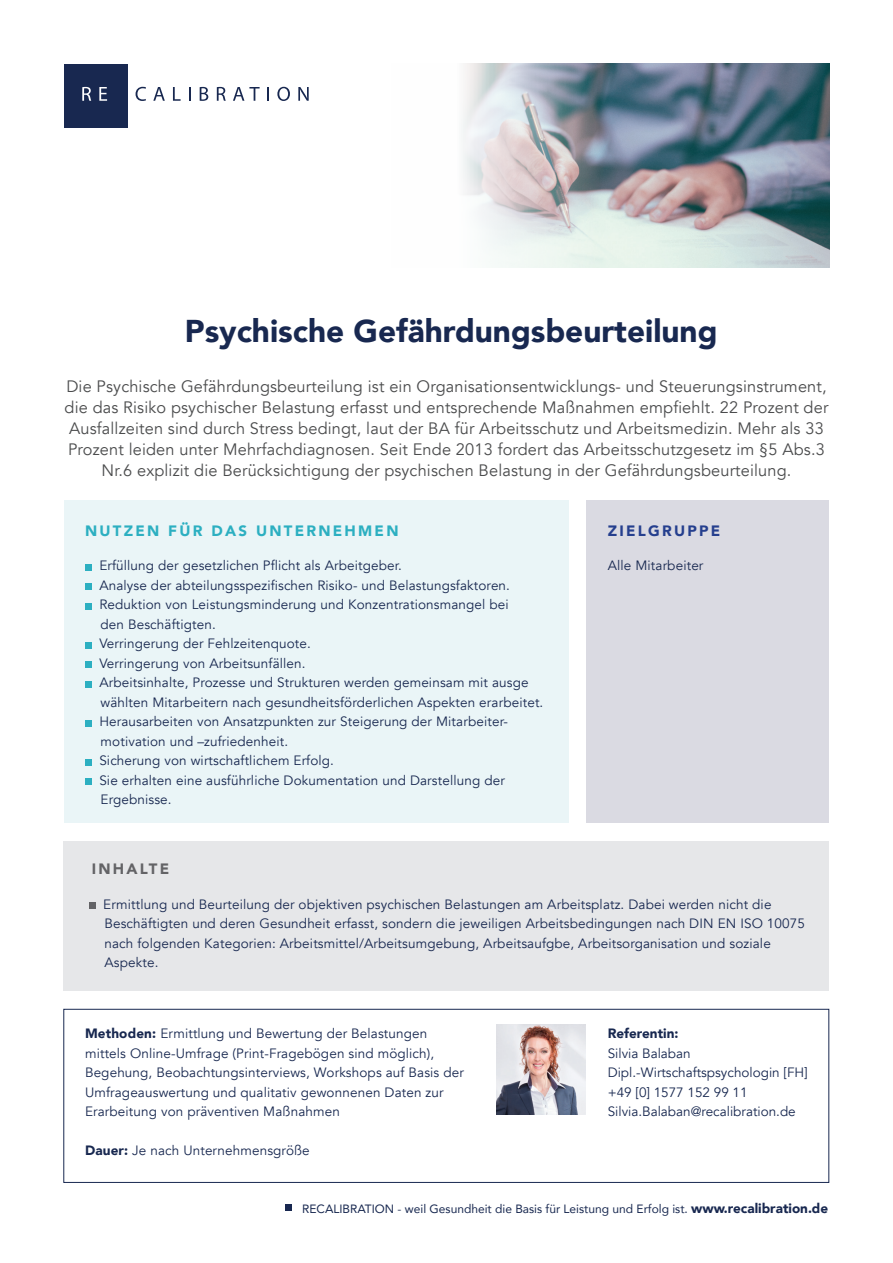
<style>
.page{position:relative;width:893px;height:1263px;background:#fff}
.page>*{position:absolute;margin:0;border:0;box-sizing:border-box;transform-origin:0 0}
.t1{font:900 31.5px "Avenir";color:#182850}
.t2{font:16.5px/21px "Avenir";letter-spacing:.01em;color:#4b4c4d;text-align:center}
.t3{font:900 15px "Avenir";letter-spacing:.15em;color:#2cafc1}
.t4{font:900 15px "Avenir";letter-spacing:.15em;color:#253f8e}
.t5{font:900 15px "Avenir";letter-spacing:.15em;color:#636366}
.t6{font:13.5px/19.5px "Avenir";letter-spacing:.01em;color:#182850}
.t7{font:900 13.5px "Avenir";color:#182850}
.t8{font:12px "Avenir";color:#182850}
.s1{font-weight:900}
.s2{font-weight:900;font-size:13.5px}
</style>
<div class="page">
<img style="left:462px;top:64px;width:367px;height:204px">
<div style="left:64px;top:64px;width:64px;height:64px;background:#182850"></div>
<svg style="left:82px;top:87px;width:9px;height:14px"></svg>
<svg style="left:99px;top:87px;width:8px;height:14px"></svg>
<svg style="left:136px;top:87px;width:10px;height:14px"></svg>
<svg style="left:153px;top:87px;width:12px;height:14px"></svg>
<svg style="left:173px;top:87px;width:8px;height:14px"></svg>
<svg style="left:189px;top:87px;width:1px;height:14px"></svg>
<svg style="left:200px;top:87px;width:8px;height:14px"></svg>
<svg style="left:217px;top:87px;width:9px;height:14px"></svg>
<svg style="left:233px;top:87px;width:27px;height:14px"></svg>
<svg style="left:267px;top:87px;width:2px;height:14px"></svg>
<svg style="left:277px;top:87px;width:13px;height:14px"></svg>
<svg style="left:298px;top:87px;width:11px;height:14px"></svg>
<div style="left:64px;top:501px;width:504px;height:322px;background:#eaf5f7"></div>
<svg style="left:85px;top:564px;width:6px;height:6px"></svg>
<div style="left:85px;top:583px;width:6px;height:7px;background:#2cafc1"></div>
<svg style="left:85px;top:603px;width:6px;height:6px"></svg>
<svg style="left:85px;top:642px;width:6px;height:6px"></svg>
<div style="left:85px;top:661px;width:6px;height:7px;background:#2cafc1"></div>
<svg style="left:85px;top:681px;width:6px;height:6px"></svg>
<svg style="left:85px;top:720px;width:6px;height:6px"></svg>
<svg style="left:85px;top:759px;width:6px;height:6px"></svg>
<div style="left:85px;top:778px;width:6px;height:7px;background:#2cafc1"></div>
<div style="left:586px;top:501px;width:243px;height:322px;background:#dadae2"></div>
<div style="left:64px;top:841px;width:765px;height:150px;background:#e6e7e9"></div>
<div style="left:89px;top:902px;width:6px;height:7px;background:#636366"></div>
<div style="left:63px;top:1009px;width:766px;height:174px;border:1px solid #182850"></div>
<img style="left:496px;top:1025px;width:89px;height:89px">
<svg style="left:286px;top:1204px;width:6px;height:6px"></svg>
<h1 class="t1" style="left:185px;top:304px;width:534px">Psychische Gefährdungsbeurteilung</h1>
<p class="t2" style="left:65px;top:376px;width:765px">Die Psychische Gefährdungsbeurteilung ist ein Organisationsentwicklungs- und Steuerungsinstrument, die das Risiko psychischer Belastung erfasst und entsprechende Maßnahmen empfiehlt. 22 Prozent der Ausfallzeiten sind durch Stress bedingt, laut der BA für Arbeitsschutz und Arbeitsmedizin. Mehr als 33<br>Prozent leiden unter Mehrfachdiagnosen. Seit Ende 2013 fordert das Arbeitsschutzgesetz im §5 Abs.3<br>Nr.6 explizit die Berücksichtigung der psychischen Belastung in der Gefährdungsbeurteilung.</p>
<p class="t3" style="left:85px;top:518px;width:311px">Nutzen für das un tern ehmen</p>
<p class="t6" style="left:99px;top:556px;width:446px">Erfüllung der gesetzlichen Pflicht als Arbeitgeber.<br>Analyse der abteilungsspezifischen Risiko- und Belastungsfaktoren.<br>Reduktion von Leistungsminderung und Konzentrationsmangel bei<br>den Beschäftigten.<br>Verringerung der Fehlzeitenquote.<br>Verringerung von Arbeitsunfällen.<br>Arbeitsinhalte, Prozesse und Strukturen werden gemeinsam mit ausge wählten Mitarbeitern nach gesundheitsförderlichen Aspekten erarbeitet.<br>Herausarbeiten von Ansatzpunkten zur Steigerung der Mitarbeiter&shy;motivation und –zufriedenheit.<br>Sicherung von wirtschaftlichem Erfolg.<br>Sie erhalten eine ausführliche Dokumentation und Darstellung der Ergebnisse.</p>
<p class="t4" style="left:608px;top:518px;width:114px">zielgruppe</p>
<p class="t6" style="left:608px;top:556px;width:97px">Alle Mitarbeiter</p>
<p class="t5" style="left:92px;top:856px;width:79px">in halte</p>
<p class="t6" style="left:103px;top:894px;width:703px">Ermittlung und Beurteilung der objektiven psychischen Belastungen am Arbeitsplatz. Dabei werden nicht die Beschäftigten und deren Gesundheit erfasst, sondern die jeweiligen Arbeitsbedingungen nach DIN EN ISO 10075 nach folgenden Kategorien: Arbeitsmittel/Arbeitsumgebung, Arbeitsaufgbe, Arbeitsorganisation und soziale Aspekte.</p>
<p class="t6" style="left:85px;top:1024px;width:380px"><span class="s1">Methoden:</span> Ermittlung und Bewertung der Belastungen mittels Online-Umfrage (Print-Fragebögen sind möglich), Begehung, Beobachtungsinterviews, Workshops auf Basis der Umfrageauswertung und qualitativ gewonnenen Daten zur Erarbeitung von präventiven Maßnahmen</p>
<p class="t6" style="left:85px;top:1141px;width:226px"><span class="s1">Dauer:</span> Je nach Unternehmensgröße</p>
<p class="t7" style="left:608px;top:1022px;width:72px">Referentin:</p>
<p class="t6" style="left:608px;top:1044px;width:202px">Silvia Balaban<br>Dipl.-Wirtschaftspsychologin [FH] +49 [0] 1577 152 99 11<br>Silvia.Balaban@recalibration.de</p>
<p class="t8" style="left:302px;top:1199px;width:528px">RECALIBRATION - weil Gesundheit die Basis für Leistung und Erfolg ist. <span class="s2">www.recalibration.de</span></p>
</div>
